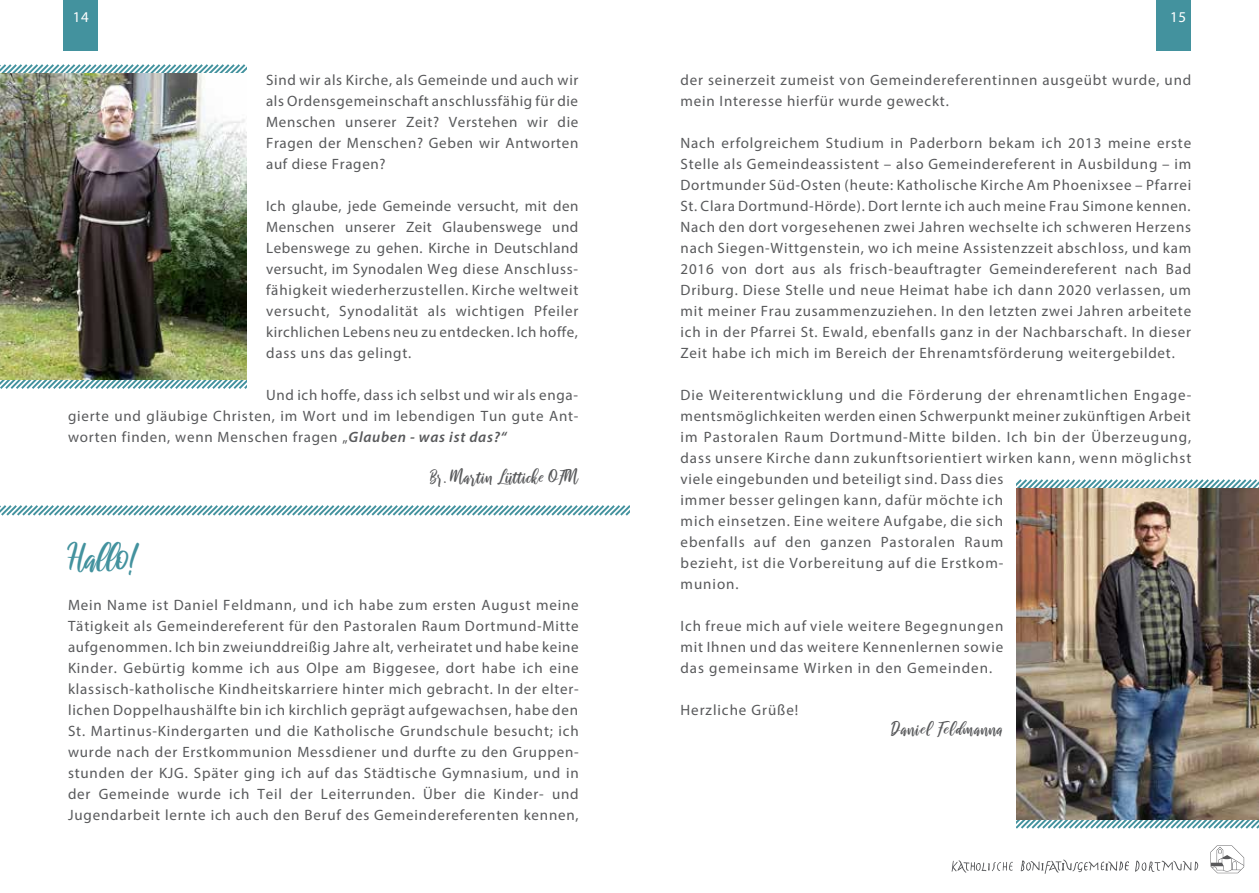
<style>
.page{position:relative;width:1259px;height:893px;background:#fff}
.page>*{position:absolute;margin:0;border:0;box-sizing:border-box;transform-origin:0 0}
.t1{font:36px "raustila";color:#43929e}
.t2{font:18px "raustila";letter-spacing:.03em;color:#58595b}
.t3{font:18px "raustila";letter-spacing:.06em;color:#58595b}
.t4{font:15px/21px "Myriad Pro";letter-spacing:.055em;color:#58595b;text-align:justify}
.t5{font:15px "Myriad Pro";color:#fff}
.s1{font-weight:600;font-style:italic}
</style>
<div class="page">
<div style="left:1157px;top:0;width:34px;height:51px;background:#43929e"></div>
<div style="left:64px;top:0;width:34px;height:51px;background:#43929e"></div>
<svg style="left:1210px;top:845px;width:34px;height:28px"></svg>
<svg style="left:951px;top:859px;width:247px;height:15px"></svg>
<svg style="left:1016px;top:479px;width:243px;height:9px"></svg>
<svg style="left:1016px;top:820px;width:243px;height:9px"></svg>
<img style="left:1016px;top:488px;width:243px;height:332px">
<svg style="left:0;top:505px;width:630px;height:11px"></svg>
<svg style="left:0;top:64px;width:247px;height:9px"></svg>
<svg style="left:0;top:379px;width:247px;height:10px"></svg>
<img style="left:0;top:73px;width:247px;height:306px">
<p class="t5" style="left:73px;top:8px;width:18px">14</p>
<p class="t5" style="left:1170px;top:8px;width:18px">15</p>
<p class="t4" style="left:266px;top:69px;width:314px">Sind wir als Kirche, als Gemeinde und auch wir als Ordensgemeinschaft anschlussfähig für die Menschen unserer Zeit? Verstehen wir die Fragen der Menschen? Geben wir Antworten auf diese Fragen?</p>
<p class="t4" style="left:266px;top:195px;width:314px">Ich glaube, jede Gemeinde versucht, mit den Menschen unserer Zeit Glaubenswege und Lebenswege zu gehen. Kirche in Deutschland versucht, im Synodalen Weg diese Anschluss&shy;fähigkeit wiederherzustellen. Kirche weltweit versucht, Synodalität als wichtigen Pfeiler kirchlichen Lebens neu zu entdecken. Ich hoffe, dass uns das gelingt.</p>
<p class="t4" style="left:68px;top:384px;width:512px;text-indent:198px">Und ich hoffe, dass ich selbst und wir als enga&shy;gierte und gläubige Christen, im Wort und im lebendigen Tun gute Ant&shy;worten finden, wenn Menschen fragen „<span class="s1">Glauben - was ist das?“</span></p>
<p class="t2" style="left:430px;top:467px;width:149px">Br. Martin Lütticke OFM</p>
<h1 class="t1" style="left:68px;top:539px;width:73px">Hallo!</h1>
<p class="t4" style="left:68px;top:594px;width:512px">Mein Name ist Daniel Feldmann, und ich habe zum ersten August meine Tätigkeit als Gemeindereferent für den Pastoralen Raum Dortmund-Mitte aufgenommen. Ich bin zweiunddreißig Jahre alt, verheiratet und habe keine Kinder. Gebürtig komme ich aus Olpe am Biggesee, dort habe ich eine klassisch-katholische Kindheitskarriere hinter mich gebracht. In der elter&shy;lichen Doppelhaushälfte bin ich kirchlich geprägt aufgewachsen, habe den St. Martinus-Kindergarten und die Katholische Grundschule besucht; ich wurde nach der Erstkommunion Messdiener und durfte zu den Gruppen&shy;stunden der KJG. Später ging ich auf das Städtische Gymnasium, und in der Gemeinde wurde ich Teil der Leiterrunden. Über die Kinder- und Jugendarbeit lernte ich auch den Beruf des Gemeindereferenten kennen,</p>
<p class="t4" style="left:680px;top:69px;width:512px">der seinerzeit zumeist von Gemeindereferentinnen ausgeübt wurde, und mein Interesse hierfür wurde geweckt.</p>
<p class="t4" style="left:680px;top:132px;width:512px">Nach erfolgreichem Studium in Paderborn bekam ich 2013 meine erste Stelle als Gemeindeassistent – also Gemeindereferent in Ausbildung – im Dortmunder Süd-Osten (heute: Katholische Kirche Am Phoenixsee – Pfarrei St. Clara Dortmund-Hörde). Dort lernte ich auch meine Frau Simone kennen.<br>Nach den dort vorgesehenen zwei Jahren wechselte ich schweren Herzens nach Siegen-Wittgenstein, wo ich meine Assistenzzeit abschloss, und kam 2016 von dort aus als frisch-beauftragter Gemeindereferent nach Bad Driburg. Diese Stelle und neue Heimat habe ich dann 2020 verlassen, um mit meiner Frau zusammenzuziehen. In den letzten zwei Jahren arbeitete ich in der Pfarrei St. Ewald, ebenfalls ganz in der Nachbarschaft. In dieser Zeit habe ich mich im Bereich der Ehrenamtsförderung weitergebildet.</p>
<p class="t4" style="left:680px;top:384px;width:512px;text-align:left">Die Weiterentwicklung und die Förderung der ehrenamtlichen Engage&shy;mentsmöglichkeiten werden einen Schwerpunkt meiner zukünftigen Arbeit im Pastoralen Raum Dortmund-Mitte bilden. Ich bin der Überzeugung, dass unsere Kirche dann zukunftsorientiert wirken kann, wenn möglichst viele eingebunden und beteiligt sind. Dass dies<br>immer besser gelingen kann, dafür möchte ich<br>mich einsetzen. Eine weitere Aufgabe, die sich<br>ebenfalls auf den ganzen Pastoralen Raum<br>bezieht, ist die Vorbereitung auf die Erstkom-<br>munion.</p>
<p class="t4" style="left:680px;top:615px;width:324px">Ich freue mich auf viele weitere Begegnungen mit Ihnen und das weitere Kennenlernen sowie das gemeinsame Wirken in den Gemeinden.</p>
<p class="t4" style="left:680px;top:699px;width:119px">Herzliche Grüße!</p>
<p class="t3" style="left:891px;top:719px;width:113px">Daniel Feldmanna</p>
</div>
